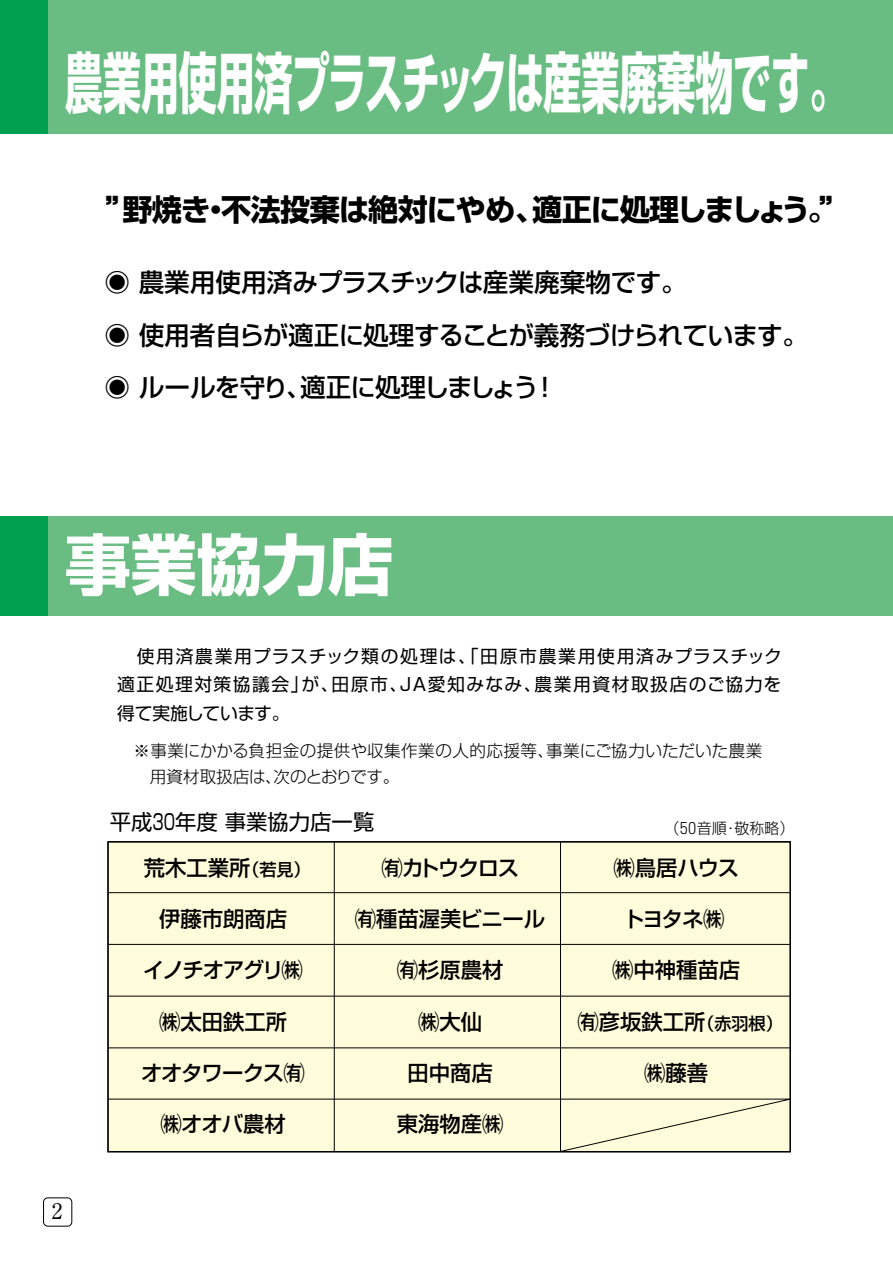
<style>
.page{position:relative;width:893px;height:1263px;background:#fff}
.page>*{position:absolute;margin:0;border:0;box-sizing:border-box;transform-origin:0 0}
.t1{font:700 66.3px "Shin Go Pro";letter-spacing:-.01em;color:#fff;scale:.58 1}
.t2{font:700 66.3px "Shin Go Pro";letter-spacing:-.01em;color:#fff}
.t3{font:700 30.15px "Shin Go Pro";letter-spacing:-.035em;color:#000}
.t4{font:500 25.65px/52.7px "Shin Go Pro";letter-spacing:-.025em;color:#000}
.t5{font:500 21.3px "Shin Go Pro";color:#000}
.t6{font:21.3px "Shin Go Pro";color:#000}
.t7{font:500 21.3px "Shin Go Pro";letter-spacing:-.065em;color:#000}
.t8{font:500 21.3px "Shin Go Pro";letter-spacing:-.055em;color:#000}
.t9{font:21.3px "Ryumin Pro";color:#000}
.t10{font:17.7px/28.7px "Shin Go Pro";letter-spacing:.085em;color:#000;text-align:justify}
.t11{font:300 16.5px/25.7px "Shin Go Pro";letter-spacing:.01em;color:#000}
.t12{font:300 15px "Shin Go Pro";color:#000}
.s1{font-size:17.1px}
</style>
<div class="page">
<div style="left:1px;top:0;width:892px;height:134px;background:#69bd83"></div>
<div style="left:0;top:0;width:48px;height:134px;background:#00a051"></div>
<div style="left:43px;top:1198px;width:29px;height:28px;border:1px solid #000;border-radius:4px"></div>
<div style="left:1px;top:516px;width:892px;height:99px;background:#69bd83"></div>
<div style="left:0;top:516px;width:48px;height:99px;background:#00a051"></div>
<div style="left:107px;top:841px;width:684px;height:311px;background:#fffcdb"></div>
<hr style="left:334px;top:842px;width:1px;height:309px;background:#000">
<h1 class="t1" style="left:65px;top:30px;width:1351px">農業用使用済プラスチックは産業廃棄物です。</h1>
<h2 class="t3" style="left:105px;top:186px;width:745px">”野焼き・不法投棄は絶対にやめ、適正に処理しましょう。”</h2>
<p class="t4" style="left:105px;top:253px;width:705px">◉ 農業用使用済みプラスチックは産業廃棄物です。<br>◉ 使用者自らが適正に処理することが義務づけられています。◉ ルールを守り、適正に処理しましょう！</p>
<h1 class="t2" style="left:65px;top:512px;width:330px">事業協力店</h1>
<p class="t10" style="left:117px;top:639px;width:666px">　使用済農業用プラスチック類の処理は、「田原市農業用使用済みプラスチック適正処理対策協議会」が、田原市、JA愛知みなみ、農業用資材取扱店のご協力を得て実施しています。</p>
<p class="t11" style="left:133px;top:736px;width:630px">※事業にかかる負担金の提供や収集作業の人的応援等、事業にご協力いただいた農業　用資材取扱店は、次のとおりです。</p>
<p class="t9" style="left:52px;top:1195px;width:12px">2</p>
<p class="t6" style="left:110px;top:804px;width:266px">平成30年度 事業協力店一覧</p>
<p class="t12" style="left:664px;top:815px;width:132px">（50音順・敬称略）</p>
<p class="t5" style="left:381px;top:850px;width:139px">㈲カトウクロス</p>
<p class="t5" style="left:355px;top:901px;width:192px">㈲種苗渥美ビニール</p>
<p class="t5" style="left:397px;top:953px;width:108px">㈲杉原農材</p>
<p class="t5" style="left:418px;top:1004px;width:66px">㈱大仙</p>
<p class="t5" style="left:407px;top:1055px;width:87px">田中商店</p>
<p class="t5" style="left:397px;top:1106px;width:108px">東海物産㈱</p>
<p class="t5" style="left:614px;top:850px;width:127px">㈱鳥居ハウス</p>
<p class="t5" style="left:623px;top:901px;width:103px">トヨタネ㈱</p>
<p class="t5" style="left:612px;top:953px;width:130px">㈱中神種苗店</p>
<p class="t5" style="left:577px;top:1004px;width:207px">㈲彦坂鉄工所<span class="s1">（赤羽根）</span></p>
<p class="t5" style="left:644px;top:1055px;width:66px">㈱藤善</p>
<p class="t5" style="left:144px;top:850px;width:168px">荒木工業所<span class="s1">（若見）</span></p>
<p class="t5" style="left:159px;top:901px;width:130px">伊藤市朗商店</p>
<p class="t7" style="left:143px;top:953px;width:161px">イノチオアグリ㈱</p>
<p class="t5" style="left:159px;top:1004px;width:130px">㈱太田鉄工所</p>
<p class="t8" style="left:141px;top:1055px;width:165px">オオタワークス㈲</p>
<p class="t5" style="left:161px;top:1106px;width:127px">㈱オオバ農材</p>
</div>
